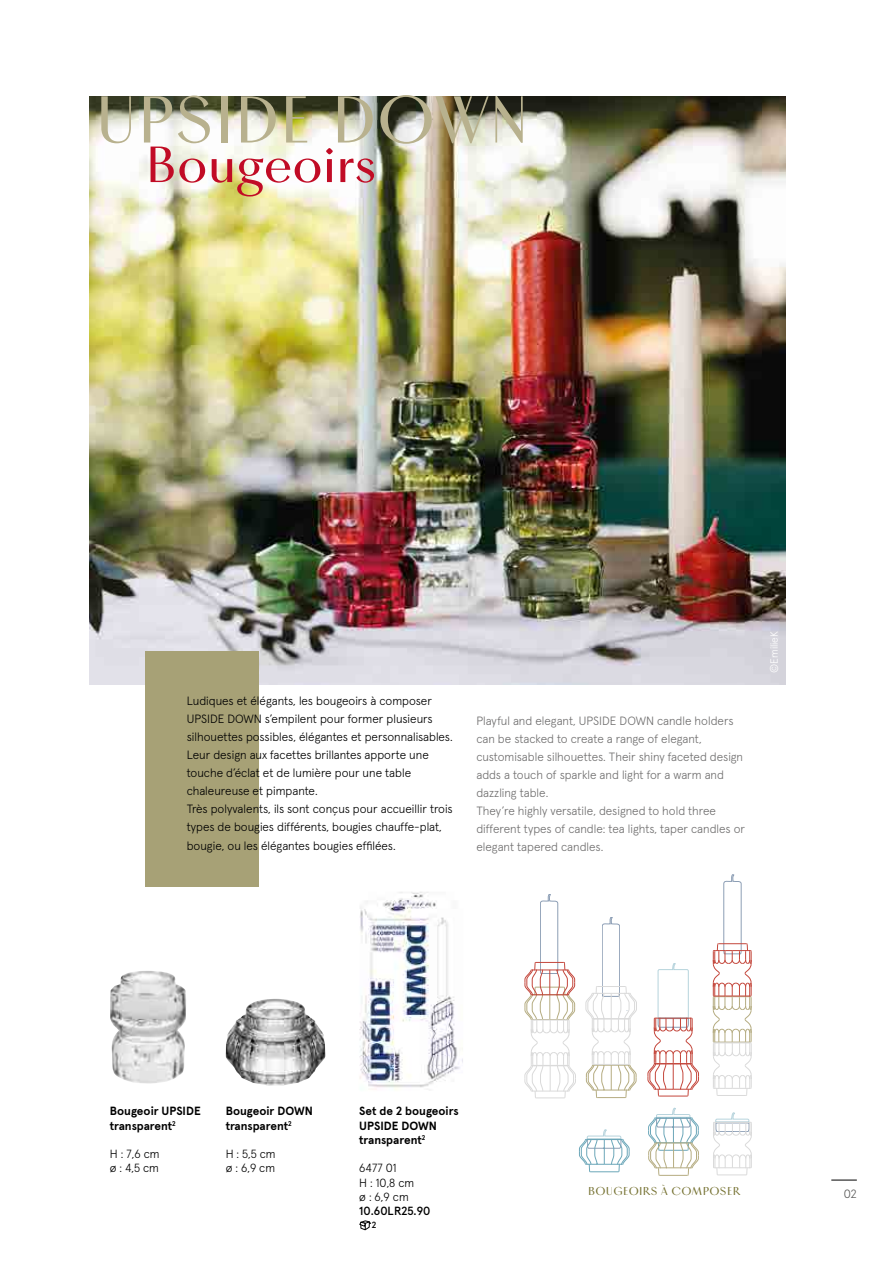
<style>
.page{position:relative;width:893px;height:1263px;background:#fff}
.page>*{position:absolute;margin:0;border:0;box-sizing:border-box;transform-origin:0 0}
.t1{font:500 68.25px "Vinter";color:#b8b18e}
.t2{font:500 52.5px "Vinter";color:#c10b25}
.t3{font:300 12px/18px "Apercu";color:#000}
.t4{font:300 12px/18px "Apercu";color:#706f6f}
.t5{font:300 12px "Apercu";color:#575756}
.t6{font:700 11.85px/14.2px "Apercu";letter-spacing:-.005em;color:#000}
.t7{font:300 11.85px/14.2px "Apercu";color:#000}
.t8{font:500 11.85px "Vinter";letter-spacing:.02em;color:#777333}
.t9{font:500 11.85px "Apercu";color:#000}
.t10{font:300 10.5px "Apercu";color:#fff}
.t11{font:500 9px "Apercu";color:#000}
</style>
<div class="page">
<svg style="left:579px;top:1129px;width:51px;height:44px"></svg>
<svg style="left:648px;top:1108px;width:51px;height:68px"></svg>
<svg style="left:585px;top:917px;width:52px;height:182px"></svg>
<svg style="left:647px;top:963px;width:52px;height:134px"></svg>
<svg style="left:524px;top:894px;width:52px;height:205px"></svg>
<svg style="left:712px;top:874px;width:40px;height:222px"></svg>
<svg style="left:713px;top:1112px;width:39px;height:64px"></svg>
<img style="left:89px;top:96px;width:696px;height:589px">
<svg style="left:831px;top:1180px;width:26px;height:1px"></svg>
<div style="left:145px;top:652px;width:114px;height:235px;background:#a7a176"></div>
<img style="left:110px;top:971px;width:76px;height:113px">
<img style="left:226px;top:999px;width:99px;height:86px">
<img style="left:359px;top:892px;width:104px;height:198px">
<svg style="left:359px;top:1220px;width:12px;height:10px"></svg>
<h1 class="t1" style="left:95px;top:76px;width:436px">UPSIDE DOWN</h1>
<h2 class="t2" style="left:145px;top:131px;width:233px">Bougeoirs</h2>
<p class="t3" style="left:187px;top:690px;width:268px">Ludiques et élégants, les bougeoirs à composer UPSIDE DOWN s’empilent pour former plusieurs silhouettes possibles, élégantes et personnalisables.<br>Leur design aux facettes brillantes apporte une touche d’éclat et de lumière pour une table chaleureuse et pimpante.<br>Très polyvalents, ils sont conçus pour accueillir trois types de bougies différents, bougies chauffe-plat,</p>
<p class="t3" style="left:187px;top:836px;width:210px">bougie, ou les élégantes bougies effilées.</p>
<p class="t4" style="left:476px;top:711px;width:270px">Playful and elegant, UPSIDE DOWN candle holders can be stacked to create a range of elegant, customisable silhouettes. Their shiny faceted design adds a touch of sparkle and light for a warm and dazzling table.<br>They’re highly versatile, designed to hold three different types of candle: tea lights, taper candles or elegant tapered candles.</p>
<p class="t10" style="left:766px;top:673px;width:43px;rotate:-90deg">©EmilieK</p>
<p class="t6" style="left:110px;top:1103px;width:92px">Bougeoir UPSIDE transparent<sup>2</sup></p>
<p class="t7" style="left:110px;top:1145px;width:51px">H : 7,6 cm ø : 4,5 cm</p>
<p class="t6" style="left:226px;top:1103px;width:89px">Bougeoir DOWN transparent<sup>2</sup></p>
<p class="t7" style="left:226px;top:1145px;width:51px">H : 5,5 cm ø : 6,9 cm</p>
<p class="t6" style="left:359px;top:1103px;width:101px">Set de 2 bougeoirs<br>UPSIDE DOWN transparent<sup>2</sup></p>
<p class="t7" style="left:359px;top:1160px;width:56px">6477 01<br>H : 10,8 cm ø : 6,9 cm</p>
<p class="t9" style="left:359px;top:1201px;width:73px">10.60LR25.90</p>
<p class="t11" style="left:372px;top:1218px;width:6px">2</p>
<p class="t8" style="left:588px;top:1183px;width:154px">BOUGEOIRS À COMPOSER</p>
<p class="t5" style="left:844px;top:1185px;width:15px">02</p>
</div>
